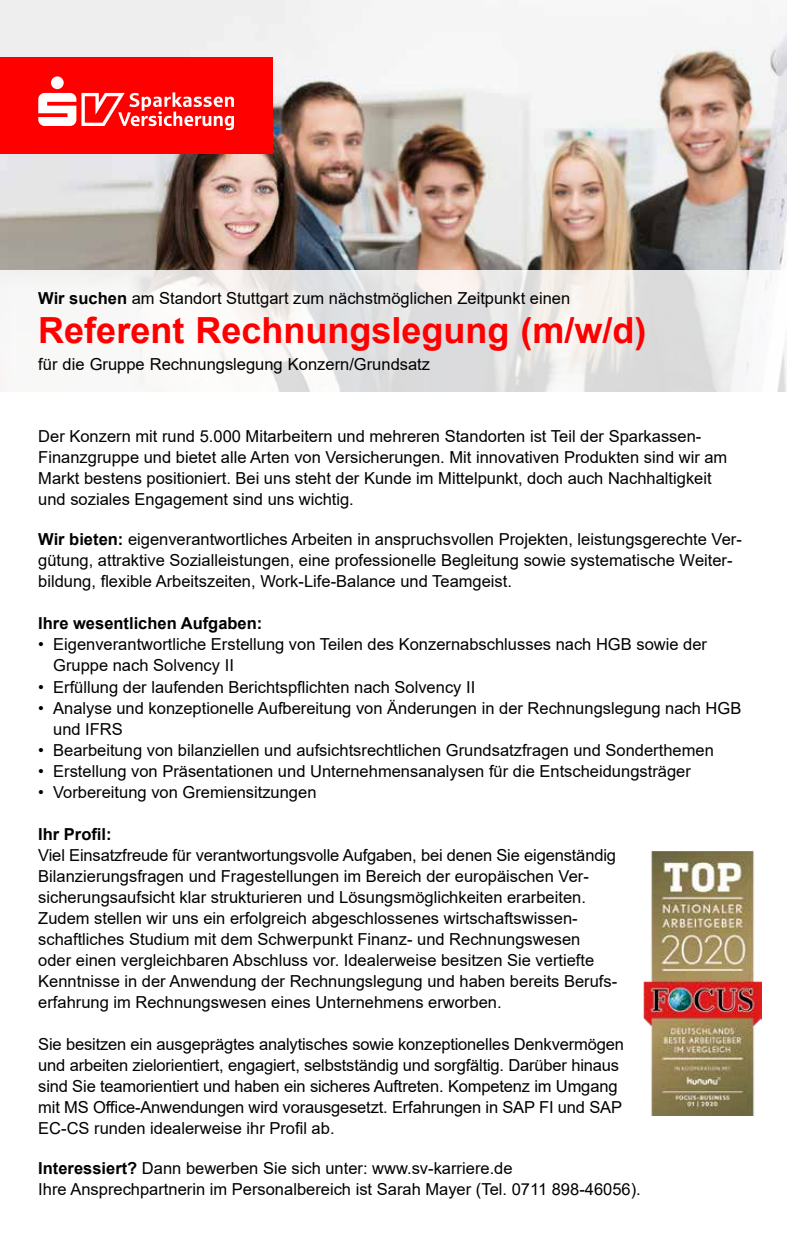
<style>
.page{position:relative;width:787px;height:1234px;background:#fff}
.page>*{position:absolute;margin:0;border:0;box-sizing:border-box;transform-origin:0 0}
.t1{font:700 36px "Arial";color:#f00}
.t2{font:16.5px/21px "Arial";color:#000}
.t3{font:700 16.5px "Arial";color:#000}
.s1{font-weight:700}
</style>
<div class="page">
<img style="left:0;top:0;width:787px;height:270px">
<div style="left:0;top:57px;width:272px;height:97px;background:#f00"></div>
<div style="left:51px;top:76px;width:13px;height:13px;background:#fff;border-radius:50%"></div>
<svg style="left:38px;top:92px;width:196px;height:38px"></svg>
<svg style="left:0;top:270px;width:787px;height:122px"></svg>
<img style="left:643px;top:851px;width:118px;height:263px">
<p class="t2" style="left:38px;top:287px;width:533px"><span class="s1">Wir suchen</span> am Standort Stuttgart zum nächstmöglichen Zeitpunkt einen</p>
<h1 class="t1" style="left:38px;top:304px;width:610px">Referent Rechnungslegung (m/w/d)</h1>
<p class="t2" style="left:38px;top:353px;width:393px">für die Gruppe Rechnungslegung Konzern/Grundsatz</p>
<p class="t2" style="left:38px;top:425px;width:690px">Der Konzern mit rund 5.000 Mitarbeitern und mehreren Standorten ist Teil der Sparkassen-Finanzgruppe und bietet alle Arten von Versicherungen. Mit innovativen Produkten sind wir am Markt bestens positioniert. Bei uns steht der Kunde im Mittelpunkt, doch auch Nachhaltigkeit und soziales Engagement sind uns wichtig.</p>
<p class="t2" style="left:38px;top:529px;width:705px"><span class="s1">Wir bieten:</span> eigenverantwortliches Arbeiten in anspruchsvollen Projekten, leistungsgerechte Ver&shy;gütung, attraktive Sozialleistungen, eine professionelle Begleitung sowie systematische Weiter&shy;bildung, flexible Arbeitszeiten, Work-Life-Balance und Teamgeist.</p>
<p class="t3" style="left:38px;top:612px;width:226px">Ihre wesentlichen Aufgaben:</p>
<p class="t2" style="left:53px;top:634px;width:655px;text-indent:-15px">• Eigenverantwortliche Erstellung von Teilen des Konzernabschlusses nach HGB sowie der<br>Gruppe nach Solvency II</p>
<p class="t2" style="left:38px;top:676px;width:438px">• Erfüllung der laufenden Berichtspflichten nach Solvency II</p>
<p class="t2" style="left:53px;top:697px;width:689px;text-indent:-15px">• Analyse und konzeptionelle Aufbereitung von Änderungen in der Rechnungslegung nach HGB und IFRS</p>
<p class="t2" style="left:38px;top:739px;width:677px">• Bearbeitung von bilanziellen und aufsichtsrechtlichen Grundsatzfragen und Sonderthemen</p>
<p class="t2" style="left:38px;top:760px;width:654px">• Erstellung von Präsentationen und Unternehmensanalysen für die Entscheidungsträger</p>
<p class="t2" style="left:38px;top:781px;width:280px">• Vorbereitung von Gremiensitzungen</p>
<p class="t3" style="left:38px;top:822px;width:75px">Ihr Profil:</p>
<p class="t2" style="left:38px;top:844px;width:580px">Viel Einsatzfreude für verantwortungsvolle Aufgaben, bei denen Sie eigenständig Bilanzierungsfragen und Fragestellungen im Bereich der europäischen Ver&shy;sicherungsaufsicht klar strukturieren und Lösungsmöglichkeiten erarbeiten.<br>Zudem stellen wir uns ein erfolgreich abgeschlossenes wirtschaftswissen&shy;schaftliches Studium mit dem Schwerpunkt Finanz- und Rechnungswesen oder einen vergleichbaren Abschluss vor. Idealerweise besitzen Sie vertiefte Kenntnisse in der Anwendung der Rechnungslegung und haben bereits Berufs&shy;erfahrung im Rechnungswesen eines Unternehmens erworben.</p>
<p class="t2" style="left:38px;top:1033px;width:587px">Sie besitzen ein ausgeprägtes analytisches sowie konzeptionelles Denkvermögen und arbeiten zielorientiert, engagiert, selbstständig und sorgfältig. Darüber hinaus sind Sie teamorientiert und haben ein sicheres Auftreten. Kompetenz im Umgang mit MS Office-Anwendungen wird vorausgesetzt. Erfahrungen in SAP FI und SAP EC-CS runden idealerweise ihr Profil ab.</p>
<p class="t2" style="left:38px;top:1157px;width:604px"><span class="s1">Interessiert?</span> Dann bewerben Sie sich unter: www.sv-karriere.de<br>Ihre Ansprechpartnerin im Personalbereich ist Sarah Mayer (Tel. 0711 898-46056).</p>
</div>
